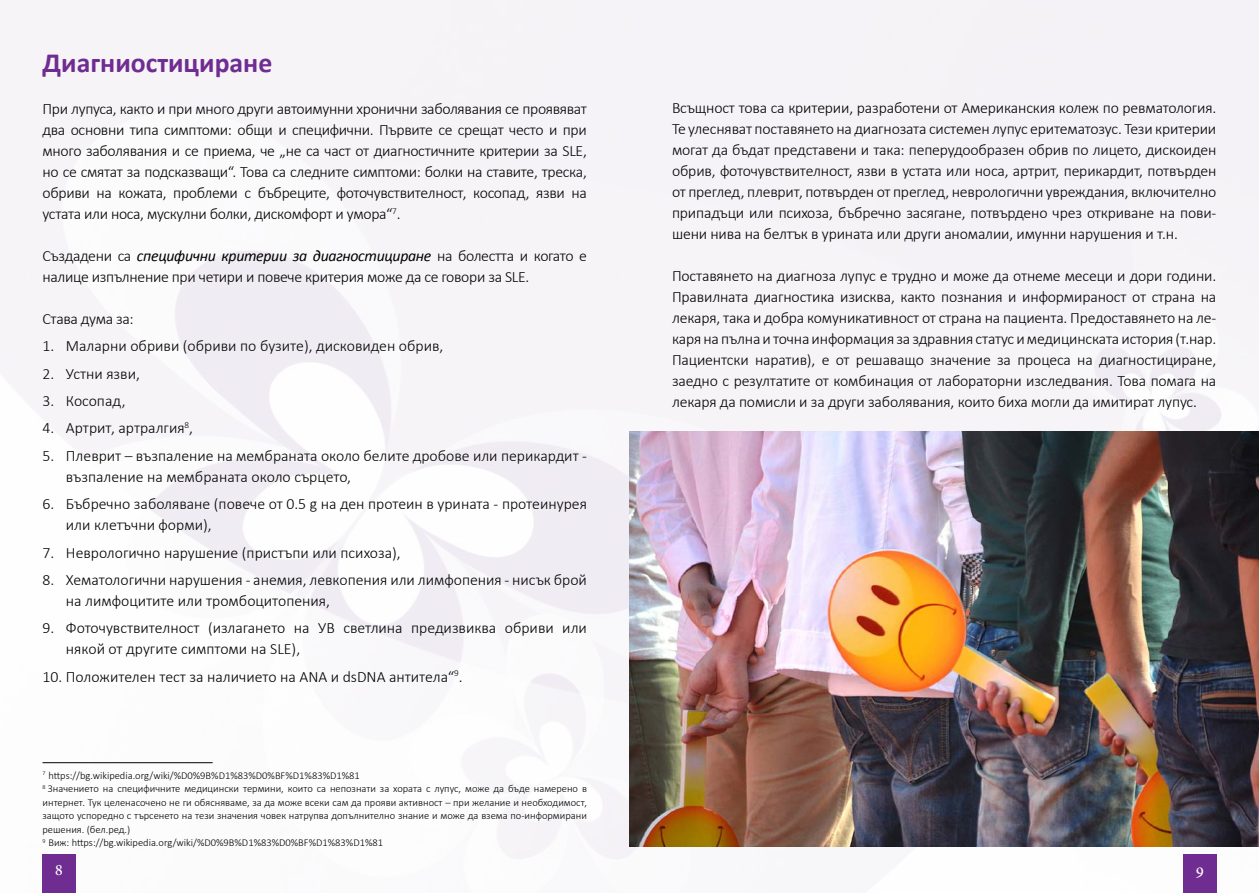
<style>
.page{position:relative;width:1259px;height:893px;background:#fff}
.page>*{position:absolute;margin:0;border:0;box-sizing:border-box;transform-origin:0 0}
.t1{font:700 27.75px "Calibri";color:#6f2c91}
.t2{font:16.5px "Adobe Hebrew";color:#fff}
.t3{font:300 15.75px/21px "Calibri";color:#000}
.t4{font:300 15.75px/21px "Calibri";letter-spacing:-.02em;color:#000}
.t5{font:300 10.5px/13.5px "Calibri";color:#000}
.s1{font-weight:400;font-style:italic}
</style>
<div class="page">
<img style="left:0;top:0;width:1259px;height:893px">
<div style="left:1183px;top:855px;width:33px;height:38px;background:#6f2c91"></div>
<div style="left:43px;top:855px;width:33px;height:38px;background:#6f2c91"></div>
<img style="left:629px;top:432px;width:630px;height:414px">
<hr style="left:43px;top:762px;width:170px;height:1px;background:#000">
<h1 class="t1" style="left:43px;top:45px;width:231px">Диагниостициране</h1>
<p class="t3" style="left:43px;top:98px;width:546px;text-align:justify">При лупуса, както и при много други автоимунни хронични заболявания се проявяват два основни типа симптоми: общи и специфични. Първите се срещат често и при много заболявания и се приема, че „не са част от диагностичните критерии за SLE, но се смятат за подсказващи“. Това са следните симптоми: болки на ставите, треска, обриви на кожата, проблеми с бъбреците, фоточувствителност, косопад, язви на устата или носа, мускулни болки, дискомфорт и умора“<sup>7</sup>.</p>
<p class="t4" style="left:43px;top:245px;width:546px">Създадени са <span class="s1">специфични критерии за диагностициране</span> на болестта и когато е налице изпълнение при четири и повече критерия може да се говори за SLE.</p>
<p class="t4" style="left:43px;top:308px;width:93px">Става дума за:</p>
<p class="t3" style="left:43px;top:335px;width:402px">1. Маларни обриви (обриви по бузите), дисковиден обрив,</p>
<p class="t3" style="left:43px;top:363px;width:99px">2. Устни язви,</p>
<p class="t3" style="left:43px;top:390px;width:85px">3. Косопад,</p>
<p class="t3" style="left:43px;top:417px;width:152px">4. Артрит, артралгия<sup>8</sup>,</p>
<p class="t3" style="left:66px;top:445px;width:522px;text-indent:-23px">5. Плеврит – възпаление на мембраната около белите дробове или перикардит - възпаление на мембраната около сърцето,</p>
<p class="t3" style="left:66px;top:493px;width:522px;text-indent:-23px">6. Бъбречно заболяване (повече от 0.5 g на ден протеин в урината - протеинурея или клетъчни форми),</p>
<p class="t3" style="left:43px;top:542px;width:360px">7. Неврологично нарушение (пристъпи или психоза),</p>
<p class="t3" style="left:66px;top:569px;width:522px;text-indent:-23px">8. Хематологични нарушения - анемия, левкопения или лимфопения - нисък брой на лимфоцитите или тромбоцитопения,</p>
<p class="t3" style="left:66px;top:617px;width:522px;text-indent:-23px">9. Фоточувствителност (излагането на УВ светлина предизвиква обриви или някой от другите симптоми на SLE),</p>
<p class="t3" style="left:43px;top:666px;width:422px">10. Положителен тест за наличието на АNA и dsDNA антитела“<sup>9</sup>.</p>
<p class="t5" style="left:43px;top:768px;width:546px"><sup>7</sup> https://bg.wikipedia.org/wiki/%D0%9B%D1%83%D0%BF%D1%83%D1%81<br><sup>8</sup> Значението на специфичните медицински термини, които са непознати за хората с лупус, може да бъде намерено в интернет. Тук целенасочено не ги обясняваме, за да може всеки сам да прояви активност – при желание и необходимост, защото успоредно с търсенето на тези значения човек натрупва допълнително знание и може да взема по-информирани решения. (бел.ред.)<br><sup>9</sup> Виж: https://bg.wikipedia.org/wiki/%D0%9B%D1%83%D0%BF%D1%83%D1%81</p>
<p class="t3" style="left:672px;top:98px;width:546px;text-align:justify">Всъщност това са критерии, разработени от Американския колеж по ревматология.<br>Те улесняват поставянето на диагнозата системен лупус еритематозус. Тези критерии могат да бъдат представени и така: пеперудообразен обрив по лицето, дискоиден обрив, фоточувствителност, язви в устата или носа, артрит, перикардит, потвърден от преглед, плеврит, потвърден от преглед, неврологични увреждания, включително припадъци или психоза, бъбречно засягане, потвърдено чрез откриване на пови&shy;шени нива на белтък в урината или други аномалии, имунни нарушения и т.н.</p>
<p class="t3" style="left:672px;top:266px;width:546px;text-align:justify">Поставянето на диагноза лупус е трудно и може да отнеме месеци и дори години.<br>Правилната диагностика изисква, както познания и информираност от страна на лекаря, така и добра комуникативност от страна на пациента. Предоставянето на ле&shy;каря на пълна и точна информация за здравния статус и медицинската история (т.нар.<br>Пациентски наратив), е от решаващо значение за процеса на диагностициране, заедно с резултатите от комбинация от лабораторни изследвания. Това помага на лекаря да помисли и за други заболявания, които биха могли да имитират лупус.</p>
<p class="t2" style="left:55px;top:860px;width:10px">8</p>
<p class="t2" style="left:1195px;top:860px;width:10px">9</p>
</div>
